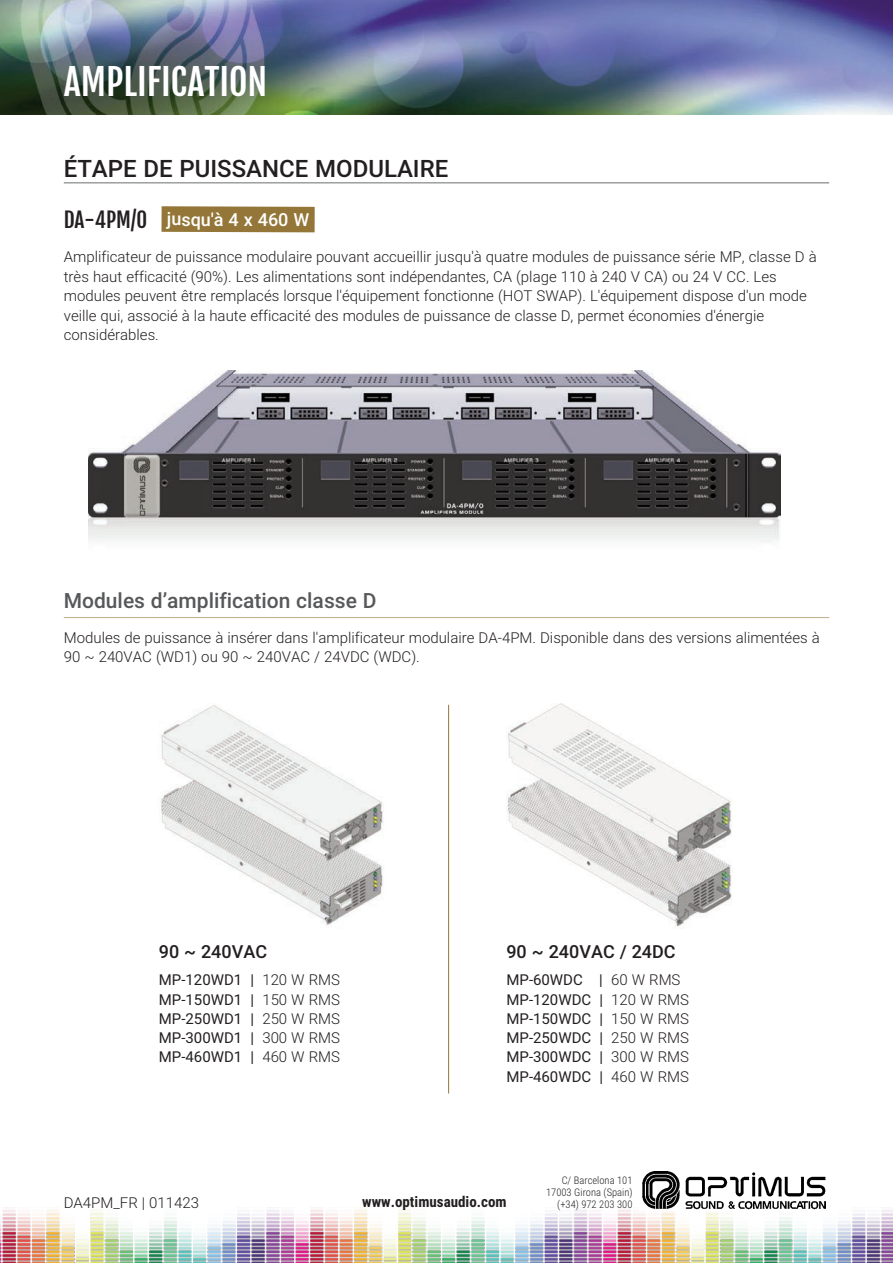
<style>
.page{position:relative;width:893px;height:1263px;background:#fff}
.page>*{position:absolute;margin:0;border:0;box-sizing:border-box;transform-origin:0 0}
.t1{font:36px "Fjalla One";color:#fff}
.t2{font:500 24px "Roboto";color:#231f20}
.t3{font:500 21px "Roboto";color:#57585a}
.t4{font:21px "Fjalla One";color:#231f20}
.t5{font:500 18px "Roboto";color:#231f20}
.t6{font:500 18px "Roboto";letter-spacing:-.005em;color:#fff}
.t7{font:300 15px/19.5px "Roboto";color:#231f20}
.t8{font:15px/19.2px "Roboto";color:#231f20;text-align:justify}
.t9{font:700 15px "Roboto Condensed";color:#231f20}
.t10{font:300 10.5px/12px "Roboto Condensed";color:#231f20;text-align:right}
.s1{font-weight:300}
</style>
<div class="page">
<img style="left:0;top:0;width:893px;height:115px">
<img style="left:0;top:1210px;width:893px;height:53px">
<img style="left:643px;top:1171px;width:183px;height:39px">
<hr style="left:64px;top:183px;width:765px;height:1px;background:#6c6d70">
<img style="left:89px;top:370px;width:691px;height:172px">
<img style="left:160px;top:705px;width:224px;height:220px">
<img style="left:506px;top:703px;width:226px;height:224px">
<div style="left:162px;top:206px;width:153px;height:26px;background:#937638"></div>
<hr style="left:64px;top:617px;width:765px;height:1px;background:#c0ad8a">
<hr style="left:448px;top:705px;width:1px;height:388px;background:#937638">
<h1 class="t1" style="left:64px;top:62px;width:205px">AMPLIFICATION</h1>
<h2 class="t2" style="left:64px;top:155px;width:386px">ÉTAPE DE PUISSANCE MODULAIRE</h2>
<h3 class="t4" style="left:64px;top:209px;width:85px">DA-4PM/0</h3>
<p class="t7" style="left:64px;top:247px;width:754px">Amplificateur de puissance modulaire pouvant accueillir jusqu'à quatre modules de puissance série MP, classe D à très haut efficacité (90%). Les alimentations sont indépendantes, CA (plage 110 à 240 V CA) ou 24 V CC. Les modules peuvent être remplacés lorsque l'équipement fonctionne (HOT SWAP). L'équipement dispose d'un mode veille qui, associé à la haute efficacité des modules de puissance de classe D, permet économies d'énergie considérables.</p>
<p class="t6" style="left:167px;top:209px;width:144px">jusqu'à 4 x 460 W</p>
<h3 class="t3" style="left:64px;top:588px;width:314px">Modules d’amplification classe D</h3>
<p class="t7" style="left:64px;top:628px;width:757px">Modules de puissance à insérer dans l'amplificateur modulaire DA-4PM. Disponible dans des versions alimentées à<br>90 ~ 240VAC (WD1) ou 90 ~ 240VAC / 24VDC (WDC).</p>
<p class="t5" style="left:159px;top:941px;width:110px">90 ~ 240VAC</p>
<p class="t8" style="left:159px;top:970px;width:183px">MP-120WD1 | <span class="s1">120 W RMS </span>MP-150WD1 | <span class="s1">150 W RMS </span>MP-250WD1 | <span class="s1">250 W RMS </span>MP-300WD1 | <span class="s1">300 W RMS </span>MP-460WD1 | <span class="s1">460 W RMS</span></p>
<p class="t5" style="left:506px;top:941px;width:171px">90 ~ 240VAC / 24DC</p>
<p class="t8" style="left:506px;top:970px;width:184px;text-align:left">MP-60WDC | <span class="s1">60 W RMS<br></span>MP-120WDC | <span class="s1">120 W RMS<br></span>MP-150WDC | <span class="s1">150 W RMS<br></span>MP-250WDC | <span class="s1">250 W RMS<br></span>MP-300WDC | <span class="s1">300 W RMS<br></span>MP-460WDC | <span class="s1">460 W RMS</span></p>
<p class="t7" style="left:64px;top:1193px;width:137px">DA4PM_FR | 011423</p>
<p class="t9" style="left:362px;top:1193px;width:146px">www.optimusaudio.com</p>
<p class="t10" style="left:546px;top:1174px;width:88px">C/ Barcelona 101<br>17003 Girona (Spain) (+34) 972 203 300</p>
</div>
